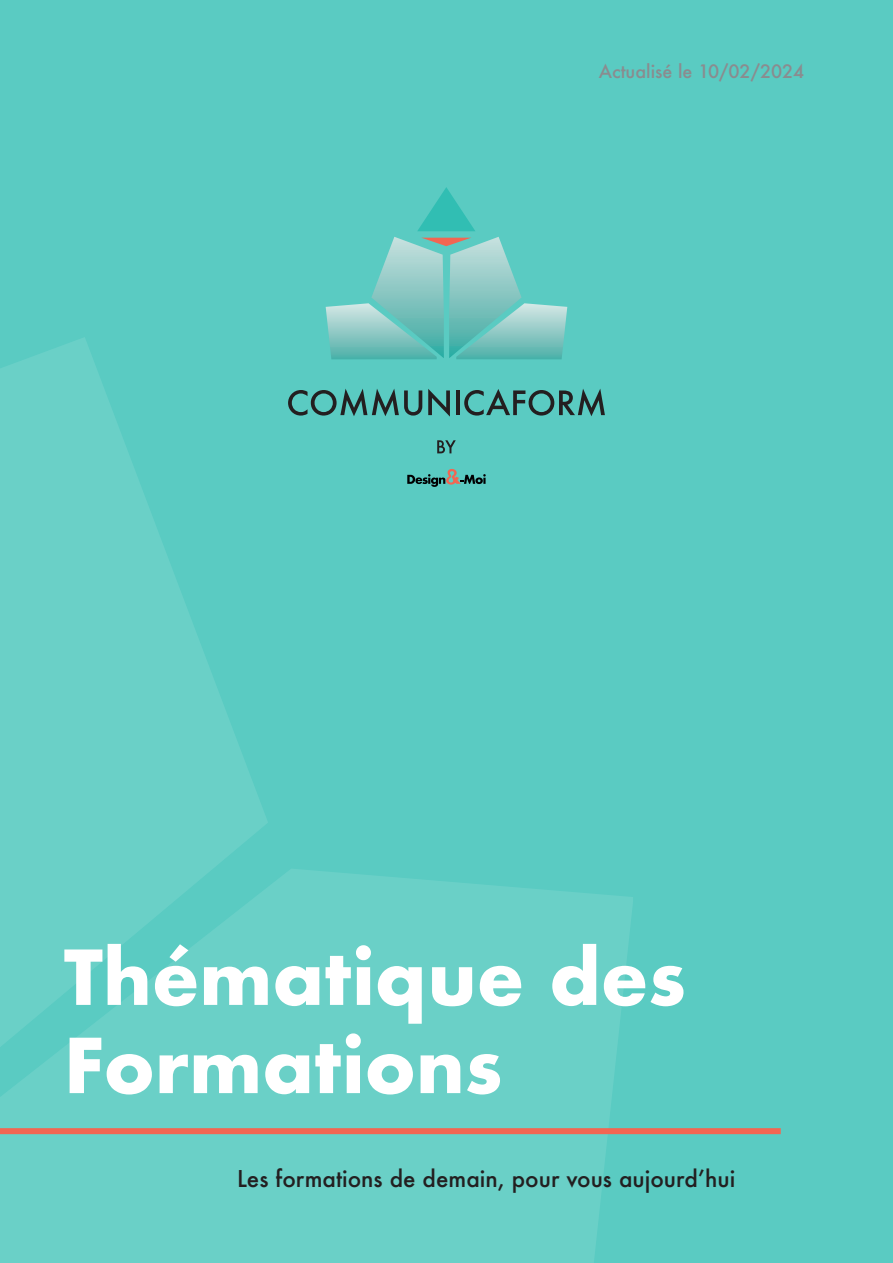
<style>
.page{position:relative;width:893px;height:1263px;background:#5acbc2}
.page>*{position:absolute;margin:0;border:0;box-sizing:border-box;transform-origin:0 0}
.t1{font:700 73.5px/88.2px "Futura";color:#fff}
.t2{font:500 22.5px "Futura";color:#231f20}
.t3{font:500 18px "Futura";color:#8a8c8f}
</style>
<div class="page">
<svg style="left:268px;top:869px;width:365px;height:394px"></svg>
<svg style="left:0;top:337px;width:268px;height:926px"></svg>
<svg style="left:417px;top:187px;width:58px;height:44px"></svg>
<svg style="left:326px;top:237px;width:241px;height:122px"></svg>
<svg style="left:288px;top:389px;width:134px;height:27px"></svg>
<svg style="left:428px;top:389px;width:22px;height:28px"></svg>
<hr style="left:456px;top:390px;width:4px;height:25px;background:#231f20">
<svg style="left:464px;top:389px;width:141px;height:27px"></svg>
<svg style="left:437px;top:440px;width:19px;height:13px"></svg>
<svg style="left:407px;top:469px;width:79px;height:18px"></svg>
<div style="left:0;top:1128px;width:781px;height:6px;background:#f26652"></div>
<p class="t3" style="left:599px;top:59px;width:207px">Actualisé le 10/02/2024</p>
<p class="t1" style="left:64px;top:933px;width:623px">Thématique des<br>Formations</p>
<p class="t2" style="left:237px;top:1163px;width:500px">Les formations de demain, pour vous aujourd’hui</p>
</div>
